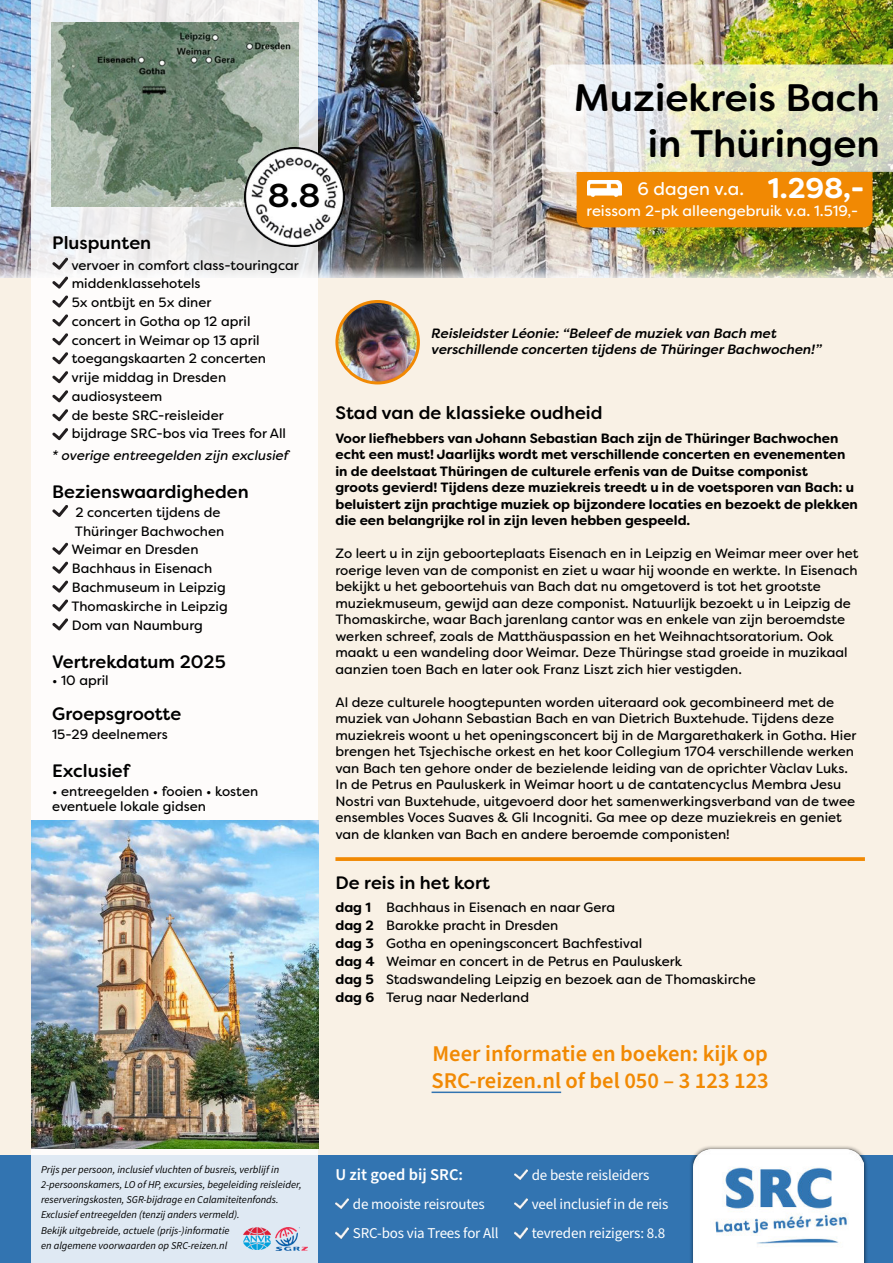
<style>
.page{position:relative;width:893px;height:1263px;background:#fff}
.page>*{position:absolute;margin:0;border:0;box-sizing:border-box;transform-origin:0 0}
.t1{font:500 38.25px/45.9px "Filson Soft";color:#000;text-align:right}
.t2{font:500 33px "Filson Soft";color:#000}
.t3{font:600 22.5px/27px "Source Sans Pro";color:#f18903}
.t4{font:500 18px "Filson Soft";color:#000}
.t5{font:18px "Filson Soft";color:#fff}
.t6{font:600 16.5px "Source Sans Pro";color:#fff}
.t7{font:15px "Source Sans Pro";letter-spacing:-.01em;color:#fff}
.t8{font:15px "Filson Soft";color:#fff}
.t9{font:13.5px/16.5px "Filson Soft";color:#000}
.t10{font:700 13.5px/18px "Filson Soft";color:#000}
.t11{font:italic 500 13.5px/16.5px "Filson Soft";color:#000}
.t12{font:italic 13.5px "Filson Soft";color:#000}
.t13{font:italic 10.5px "Source Sans Variable";color:#000}
.s1{font-weight:700;font-size:28.5px}
</style>
<div class="page">
<img style="left:0;top:0;width:893px;height:279px">
<div style="left:0;top:279px;width:893px;height:876px;background:#f9f1e5"></div>
<div style="left:0;top:1155px;width:893px;height:108px;background:#3274b1"></div>
<div style="left:689px;top:1145px;width:179px;height:118px;background:#000;opacity:.7"></div>
<img style="left:693px;top:1149px;width:171px;height:114px">
<svg style="left:32px;top:0;width:286px;height:1263px;background:#f7f7f8"></svg>
<img style="left:243px;top:1228px;width:27px;height:22px">
<img style="left:275px;top:1228px;width:32px;height:22px">
<svg style="left:515px;top:1228px;width:12px;height:10px"></svg>
<svg style="left:515px;top:1199px;width:12px;height:10px"></svg>
<svg style="left:515px;top:1169px;width:12px;height:10px"></svg>
<svg style="left:335px;top:1228px;width:13px;height:10px"></svg>
<svg style="left:335px;top:1199px;width:13px;height:10px"></svg>
<hr style="left:432px;top:1091px;width:129px;height:2px;background:#3274b1">
<svg style="left:335px;top:857px;width:530px;height:4px;background:#f18f10"></svg>
<img style="left:337px;top:301px;width:81px;height:82px;border-radius:41px">
<div style="left:335px;top:300px;width:85px;height:84px;border:3px solid #f18903;border-radius:50%"></div>
<img style="left:32px;top:821px;width:286px;height:327px">
<svg style="left:52px;top:618px;width:16px;height:12px"></svg>
<svg style="left:52px;top:599px;width:16px;height:12px"></svg>
<svg style="left:52px;top:581px;width:16px;height:11px"></svg>
<svg style="left:52px;top:561px;width:16px;height:13px"></svg>
<svg style="left:52px;top:543px;width:16px;height:11px"></svg>
<svg style="left:52px;top:505px;width:16px;height:12px"></svg>
<svg style="left:52px;top:428px;width:16px;height:12px"></svg>
<svg style="left:52px;top:409px;width:16px;height:12px"></svg>
<svg style="left:52px;top:390px;width:16px;height:12px"></svg>
<svg style="left:52px;top:371px;width:16px;height:12px"></svg>
<svg style="left:52px;top:352px;width:16px;height:12px"></svg>
<svg style="left:52px;top:333px;width:16px;height:12px"></svg>
<svg style="left:52px;top:314px;width:16px;height:12px"></svg>
<svg style="left:52px;top:296px;width:16px;height:11px"></svg>
<svg style="left:52px;top:276px;width:16px;height:13px"></svg>
<svg style="left:52px;top:258px;width:16px;height:11px"></svg>
<img style="left:51px;top:22px;width:247px;height:185px">
<img style="left:244px;top:147px;width:100px;height:100px">
<svg style="left:545px;top:64px;width:348px;height:163px;background:#e5c994"></svg>
<h3 class="t4" style="left:52px;top:231px;width:100px">Pluspunten</h3>
<h2 class="t2" style="left:268px;top:174px;width:54px">8.8</h2>
<p class="t9" style="left:71px;top:255px;width:229px;line-height:18.8px">vervoer in comfort class-touringcar middenklassehotels<br>5x ontbijt en 5x diner<br>concert in Gotha op 12 april concert in Weimar op 13 april toegangskaarten 2 concerten<br>vrije middag in Dresden audiosysteem<br>de beste SRC-reisleider<br>bijdrage SRC-bos via Trees for All</p>
<p class="t12" style="left:52px;top:447px;width:238px">* overige entreegelden zijn exclusief</p>
<h3 class="t4" style="left:52px;top:480px;width:198px">Bezienswaardigheden</h3>
<p class="t9" style="left:71px;top:503px;width:158px;line-height:18.9px">2 concerten tijdens de<br>Thüringer Bachwochen<br>Weimar en Dresden<br>Bachhaus in Eisenach<br>Bachmuseum in Leipzig<br>Thomaskirche in Leipzig<br>Dom van Naumburg</p>
<h3 class="t4" style="left:52px;top:650px;width:175px">Vertrekdatum 2025</h3>
<p class="t9" style="left:52px;top:672px;width:58px">• 10 april</p>
<h3 class="t4" style="left:52px;top:702px;width:131px">Groepsgrootte</h3>
<p class="t9" style="left:52px;top:726px;width:117px">15-29 deelnemers</p>
<h3 class="t4" style="left:52px;top:759px;width:79px">Exclusief</h3>
<p class="t9" style="left:52px;top:783px;width:207px;line-height:15px">• entreegelden • fooien • kosten eventuele lokale gidsen</p>
<h1 class="t1" style="left:574px;top:74px;width:307px">Muziekreis Bach in Thüringen</h1>
<h3 class="t5" style="left:637px;top:177px;width:228px">6 dagen v.a. <span class="s1">1.298,-</span></h3>
<p class="t8" style="left:587px;top:201px;width:273px">reissom 2-pk alleengebruik v.a. 1.519,-</p>
<p class="t11" style="left:432px;top:325px;width:392px">Reisleidster Léonie: “Beleef de muziek van Bach met verschillende concerten tijdens de Thüringer Bachwochen!”</p>
<h3 class="t4" style="left:335px;top:401px;width:269px">Stad van de klassieke oudheid</h3>
<p class="t10" style="left:335px;top:430px;width:524px;line-height:16.5px">Voor liefhebbers van Johann Sebastian Bach zijn de Thüringer Bachwochen echt een must! Jaarlijks wordt met verschillende concerten en evenementen in de deelstaat Thüringen de culturele erfenis van de Duitse componist<br>groots gevierd! Tijdens deze muziekreis treedt u in de voetsporen van Bach: u beluistert zijn prachtige muziek op bijzondere locaties en bezoekt de plekken die een belangrijke rol in zijn leven hebben gespeeld.</p>
<p class="t9" style="left:335px;top:545px;width:525px">Zo leert u in zijn geboorteplaats Eisenach en in Leipzig en Weimar meer over het roerige leven van de componist en ziet u waar hij woonde en werkte. In Eisenach bekijkt u het geboortehuis van Bach dat nu omgetoverd is tot het grootste muziekmuseum, gewijd aan deze componist. Natuurlijk bezoekt u in Leipzig de Thomaskirche, waar Bach jarenlang cantor was en enkele van zijn beroemdste werken schreef, zoals de Matthäuspassion en het Weihnachtsoratorium. Ook maakt u een wandeling door Weimar. Deze Thüringse stad groeide in muzikaal aanzien toen Bach en later ook Franz Liszt zich hier vestigden.</p>
<p class="t9" style="left:335px;top:693px;width:522px">Al deze culturele hoogtepunten worden uiteraard ook gecombineerd met de muziek van Johann Sebastian Bach en van Dietrich Buxtehude. Tijdens deze muziekreis woont u het openingsconcert bij in de Margarethakerk in Gotha. Hier brengen het Tsjechische orkest en het koor Collegium 1704 verschillende werken van Bach ten gehore onder de bezielende leiding van de oprichter Vàclav Luks.<br>In de Petrus en Pauluskerk in Weimar hoort u de cantatencyclus Membra Jesu Nostri van Buxtehude, uitgevoerd door het samenwerkingsverband van de twee ensembles Voces Suaves &amp; Gli Incogniti. Ga mee op deze muziekreis en geniet van de klanken van Bach en andere beroemde componisten!</p>
<h3 class="t4" style="left:335px;top:870px;width:156px">De reis in het kort</h3>
<p class="t10" style="left:335px;top:898px;width:41px">dag 1 dag 2 dag 3 dag 4 dag 5 dag 6</p>
<p class="t9" style="left:386px;top:898px;width:371px;line-height:18px">Bachhaus in Eisenach en naar Gera<br>Barokke pracht in Dresden<br>Gotha en openingsconcert Bachfestival<br>Weimar en concert in de Petrus en Pauluskerk Stadswandeling Leipzig en bezoek aan de Thomaskirche Terug naar Nederland</p>
<h3 class="t3" style="left:432px;top:1040px;width:339px">Meer informatie en boeken: kijk op<br>SRC-reizen.nl of bel 050 – 3 123 123</h3>
<p class="t13" style="left:41px;top:1163px;width:240px">Prijs per persoon, inclusief vluchten of busreis, verblijf in</p>
<p class="t13" style="left:41px;top:1178px;width:262px">2-persoonskamers, LO of HP, excursies, begeleiding reisleider,</p>
<p class="t13" style="left:41px;top:1193px;width:239px">reserveringskosten, SGR-bijdrage en Calamiteitenfonds.</p>
<p class="t13" style="left:41px;top:1208px;width:200px">Exclusief entreegelden (tenzij anders vermeld).</p>
<p class="t13" style="left:41px;top:1223px;width:190px">Bekijk uitgebreide, actuele (prijs-)informatie</p>
<p class="t13" style="left:41px;top:1238px;width:188px">en algemene voorwaarden op SRC-reizen.nl</p>
<p class="t6" style="left:335px;top:1163px;width:129px">U zit goed bij SRC:</p>
<p class="t7" style="left:532px;top:1164px;width:119px">de beste reisleiders</p>
<p class="t7" style="left:353px;top:1194px;width:133px">de mooiste reisroutes</p>
<p class="t7" style="left:532px;top:1194px;width:138px">veel inclusief in de reis</p>
<p class="t7" style="left:353px;top:1223px;width:147px">SRC-bos via Trees for All</p>
<p class="t7" style="left:532px;top:1223px;width:135px">tevreden reizigers: 8.8</p>
</div>
